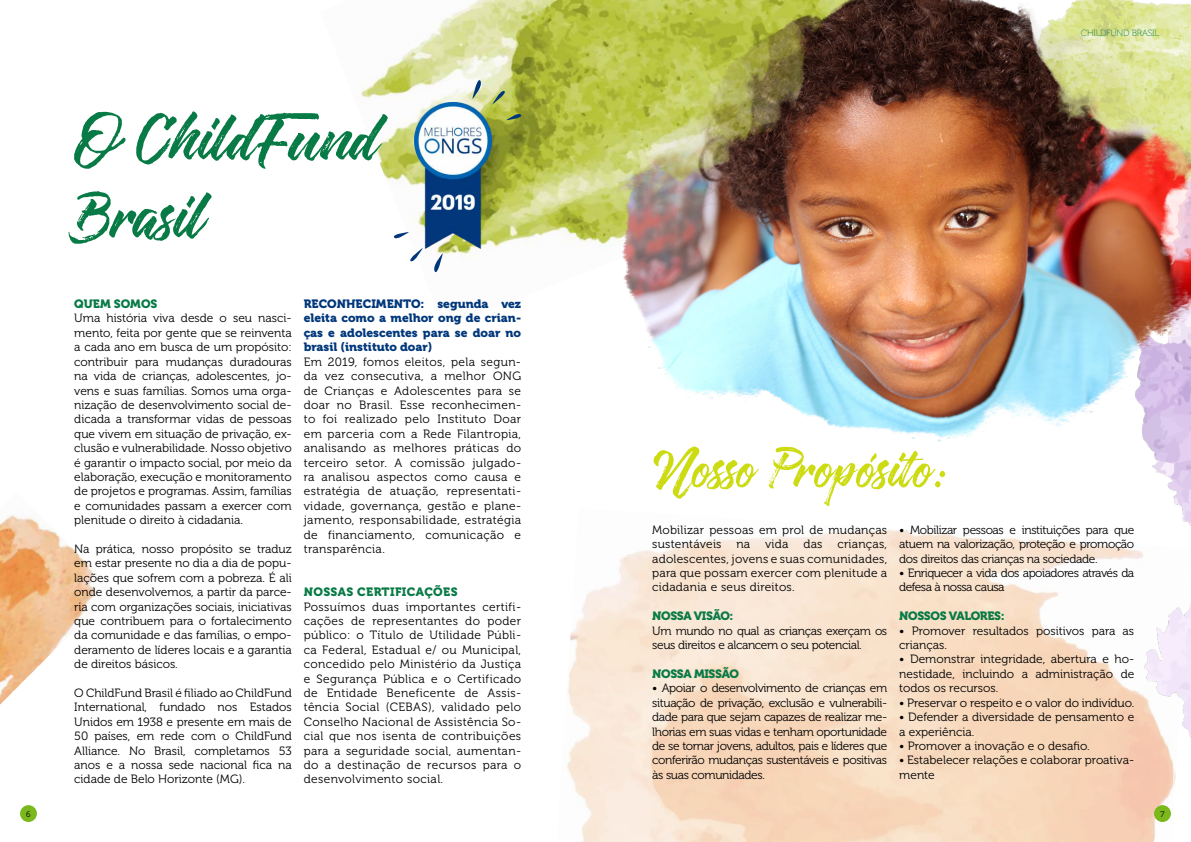
<style>
.page{position:relative;width:1191px;height:842px;background:#fff}
.page>*{position:absolute;margin:0;border:0;box-sizing:border-box;transform-origin:0 0}
.t1{font:73px/78px "Twilight Script";color:#087a45}
.t2{font:60px "Twilight Script";color:#ccdb12}
.t3{font:12px/14.4px "Museo 300";color:#000;text-align:justify}
.t4{font:12px/14.4px "Museo 900";color:#00377b;text-align:justify}
.t5{font:12px/14.4px "Museo 300";letter-spacing:-.03em;color:#000}
.t6{font:12px/14.4px "Museo 300";letter-spacing:-.04em;color:#000}
.t7{font:12px "Museo 900";letter-spacing:-.03em;color:#087a45}
.t8{font:12px "Museo 900";letter-spacing:.03em;color:#087a45}
.t9{font:12px "Museo 900";color:#087a45}
.t10{font:9px "Museo 100";letter-spacing:-.02em;color:#087a45}
.t11{font:8px "Museo 300";color:#000}
</style>
<div class="page">
<img style="left:567px;top:590px;width:28px;height:252px">
<img style="left:360px;top:0;width:235px;height:258px">
<img style="left:595px;top:0;width:596px;height:842px">
<div style="left:20px;top:805px;width:17px;height:17px;background:#7ab81c;border-radius:50%"></div>
<div style="left:1154px;top:805px;width:16px;height:17px;background:#7ab81c;border-radius:50%"></div>
<img style="left:0;top:514px;width:99px;height:191px">
<img style="left:414px;top:102px;width:77px;height:147px">
<svg style="left:506px;top:111px;width:17px;height:9px"></svg>
<svg style="left:472px;top:75px;width:11px;height:24px"></svg>
<svg style="left:492px;top:89px;width:16px;height:15px"></svg>
<svg style="left:392px;top:232px;width:17px;height:9px"></svg>
<svg style="left:432px;top:253px;width:11px;height:20px"></svg>
<svg style="left:407px;top:248px;width:16px;height:14px"></svg>
<h1 class="t1" style="left:74px;top:104px;width:307px">O ChildFund<br>Brasil</h1>
<p class="t9" style="left:74px;top:297px;width:85px">QUEM SOMOS</p>
<p class="t3" style="left:74px;top:311px;width:219px">Uma história viva desde o seu nasci&shy;mento, feita por gente que se reinventa a cada ano em busca de um propósito: contribuir para mudanças duradouras na vida de crianças, adolescentes, jo&shy;vens e suas famílias. Somos uma orga&shy;nização de desenvolvimento social de&shy;dicada a transformar vidas de pessoas que vivem em situação de privação, ex&shy;clusão e vulnerabilidade. Nosso objetivo é garantir o impacto social, por meio da elaboração, execução e monitoramento de projetos e programas. Assim, famílias e comunidades passam a exercer com plenitude o direito à cidadania.</p>
<p class="t3" style="left:74px;top:542px;width:219px">Na prática, nosso propósito se traduz em estar presente no dia a dia de popu&shy;lações que sofrem com a pobreza. É ali onde desenvolvemos, a partir da parce&shy;ria com organizações sociais, iniciativas que contribuem para o fortalecimento da comunidade e das famílias, o empo&shy;deramento de líderes locais e a garantia de direitos básicos.</p>
<p class="t3" style="left:74px;top:686px;width:219px">O ChildFund Brasil é filiado ao ChildFund International, fundado nos Estados Unidos em 1938 e presente em mais de 50 países, em rede com o ChildFund Alliance. No Brasil, completamos 53 anos e a nossa sede nacional fica na cidade de Belo Horizonte (MG).</p>
<p class="t4" style="left:304px;top:297px;width:219px">RECONHECIMENTO: segunda vez eleita como a melhor ong de crian&shy;ças e adolescentes para se doar no brasil (instituto doar)</p>
<p class="t3" style="left:304px;top:355px;width:219px">Em 2019, fomos eleitos, pela segun&shy;da vez consecutiva, a melhor ONG de Crianças e Adolescentes para se doar no Brasil. Esse reconhecimen&shy;to foi realizado pelo Instituto Doar em parceria com a Rede Filantropia, analisando as melhores práticas do terceiro setor. A comissão julgado&shy;ra analisou aspectos como causa e estratégia de atuação, representati&shy;vidade, governança, gestão e plane&shy;jamento, responsabilidade, estratégia de financiamento, comunicação e transparência.</p>
<p class="t8" style="left:304px;top:585px;width:155px">NOSSAS CERTIFICAÇÕES</p>
<p class="t3" style="left:304px;top:599px;width:219px">Possuímos duas importantes certifi&shy;cações de representantes do poder público: o Título de Utilidade Públi&shy;ca Federal, Estadual e/ ou Municipal, concedido pelo Ministério da Justiça e Segurança Pública e o Certificado de Entidade Beneficente de Assis&shy;tência Social (CEBAS), validado pelo Conselho Nacional de Assistência So&shy;cial que nos isenta de contribuições para a seguridade social, aumentan&shy;do a destinação de recursos para o desenvolvimento social.</p>
<p class="t10" style="left:1081px;top:28px;width:80px">CHILDFUND BRASIL</p>
<h2 class="t2" style="left:652px;top:436px;width:297px">Nosso Propósito:</h2>
<p class="t3" style="left:652px;top:523px;width:236px">Mobilizar pessoas em prol de mudanças sustentáveis na vida das crianças, adolescentes, jovens e suas comunidades, para que possam exercer com plenitude a cidadania e seus direitos.</p>
<p class="t7" style="left:652px;top:609px;width:83px">NOSSA VISÃO:</p>
<p class="t5" style="left:652px;top:624px;width:236px">Um mundo no qual as crianças exerçam os seus direitos e alcancem o seu potencial.</p>
<p class="t7" style="left:652px;top:667px;width:88px">NOSSA MISSÃO</p>
<p class="t3" style="left:652px;top:681px;width:236px">• Apoiar o desenvolvimento de crianças em situação de privação, exclusão e vulnerabili&shy;dade para que sejam capazes de realizar me&shy;lhorias em suas vidas e tenham oportunidade de se tornar jovens, adultos, pais e líderes que conferirão mudanças sustentáveis e positivas às suas comunidades.</p>
<p class="t3" style="left:899px;top:523px;width:236px">• Mobilizar pessoas e instituições para que atuem na valorização, proteção e promoção dos direitos das crianças na sociedade.</p>
<p class="t6" style="left:899px;top:566px;width:236px">• Enriquecer a vida dos apoiadores através da defesa à nossa causa</p>
<p class="t7" style="left:899px;top:609px;width:107px">NOSSOS VALORES:</p>
<p class="t3" style="left:899px;top:624px;width:236px">• Promover resultados positivos para as crianças.</p>
<p class="t3" style="left:899px;top:652px;width:236px">• Demonstrar integridade, abertura e ho&shy;nestidade, incluindo a administração de todos os recursos.</p>
<p class="t3" style="left:899px;top:696px;width:236px">• Preservar o respeito e o valor do indivíduo.</p>
<p class="t3" style="left:899px;top:710px;width:236px">• Defender a diversidade de pensamento e a experiência.</p>
<p class="t3" style="left:899px;top:739px;width:192px">• Promover a inovação e o desafio.</p>
<p class="t3" style="left:899px;top:753px;width:236px">• Estabelecer relações e colaborar proativa&shy;mente</p>
<p class="t11" style="left:26px;top:809px;width:6px">6</p>
<p class="t11" style="left:1160px;top:809px;width:6px">7</p>
</div>
